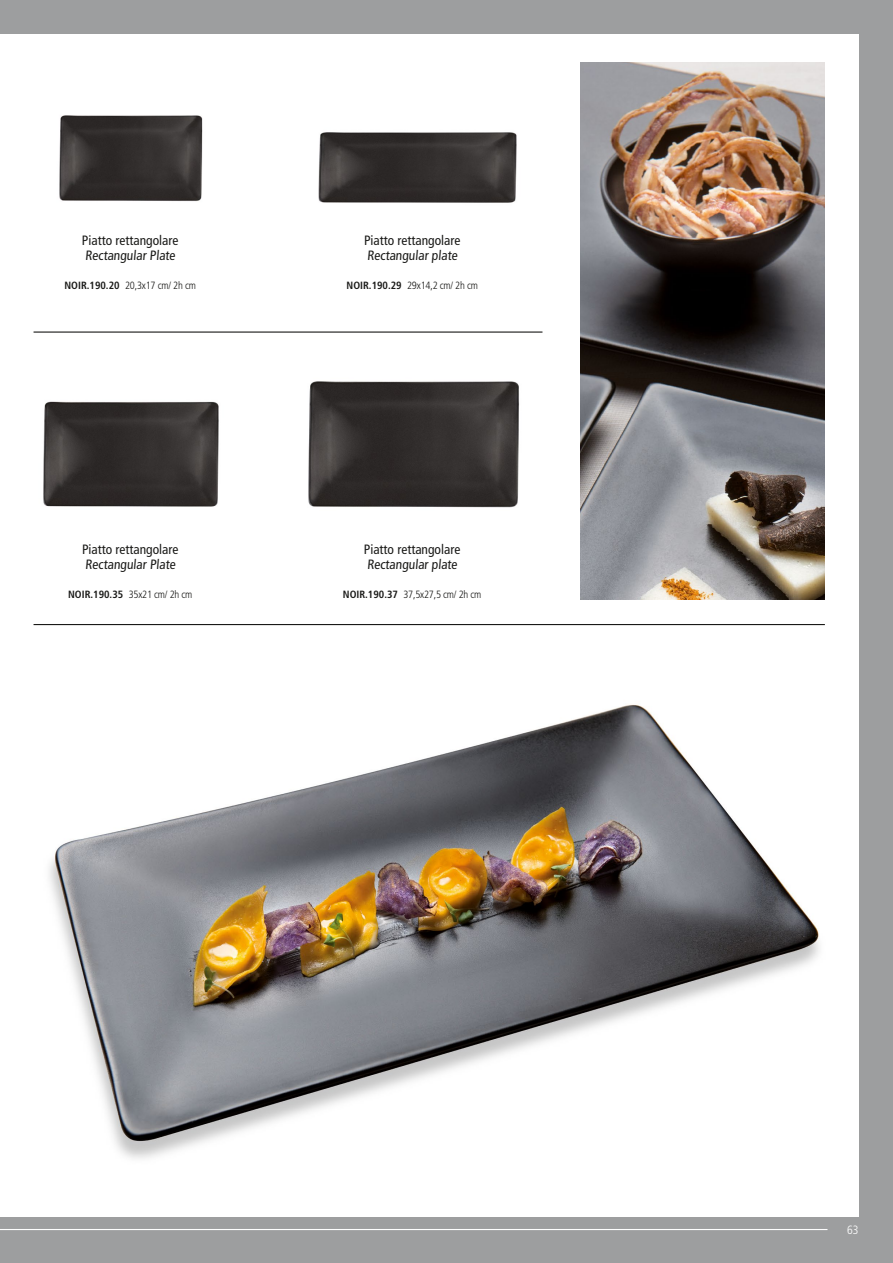
<style>
.page{position:relative;width:893px;height:1263px;background:#9d9e9f}
.page>*{position:absolute;margin:0;border:0;box-sizing:border-box;transform-origin:0 0}
.t1{font:condensed 13.5px/15px "Frutiger";color:#1a1a18}
.t2{font:300 condensed 12px "Frutiger";color:#fff}
.t3{font:300 condensed 10.5px "Frutiger";letter-spacing:-.02em;color:#1a1a18}
.s1{font-weight:700}
</style>
<div class="page">
<hr style="left:0;top:1229px;width:827px;height:1px;background:#fff">
<div style="left:0;top:34px;width:859px;height:1182px;background:#fff"></div>
<img style="left:49px;top:704px;width:770px;height:455px">
<hr style="left:34px;top:331px;width:508px;height:2px;background:#1a1a18">
<hr style="left:34px;top:624px;width:791px;height:1px;background:#1a1a18">
<img style="left:43px;top:401px;width:176px;height:106px">
<img style="left:59px;top:115px;width:144px;height:87px">
<img style="left:318px;top:132px;width:199px;height:71px">
<img style="left:308px;top:381px;width:211px;height:127px">
<img style="left:580px;top:63px;width:245px;height:536px">
<p class="t1" style="left:82px;top:233px;width:98px">Piatto rettangolare<br>Rectangular Plate</p>
<p class="t3" style="left:64px;top:279px;width:133px"><span class="s1">NOIR.190.20</span> 20,3x17 cm/ 2h cm</p>
<p class="t1" style="left:82px;top:542px;width:98px">Piatto rettangolare<br>Rectangular Plate</p>
<p class="t3" style="left:68px;top:588px;width:126px"><span class="s1">NOIR.190.35</span> 35x21 cm/ 2h cm</p>
<p class="t1" style="left:364px;top:233px;width:98px">Piatto rettangolare<br>Rectangular plate</p>
<p class="t3" style="left:347px;top:279px;width:133px"><span class="s1">NOIR.190.29</span> 29x14,2 cm/ 2h cm</p>
<p class="t1" style="left:364px;top:542px;width:98px">Piatto rettangolare<br>Rectangular plate</p>
<p class="t3" style="left:343px;top:588px;width:140px"><span class="s1">NOIR.190.37</span> 37,5x27,5 cm/ 2h cm</p>
<p class="t2" style="left:847px;top:1223px;width:13px">63</p>
</div>
